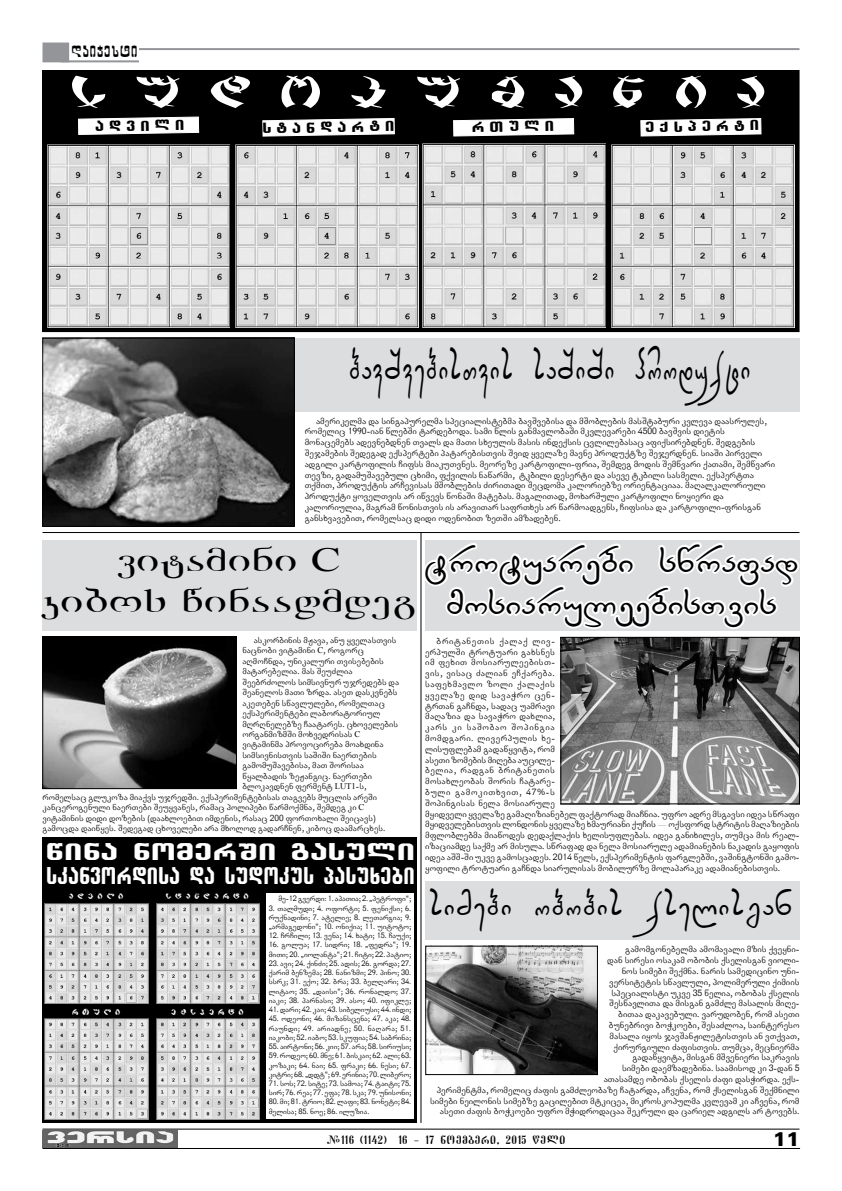
<style>
.page{position:relative;width:842px;height:1191px;background:#fff}
.page>*{position:absolute;margin:0;border:0;box-sizing:border-box;transform-origin:0 0}
.t1{font:46.1px "GHINURI";color:#fff;scale:2.5 1}
.t2{font:36.5px "GEO Dekor 1";color:#000;scale:.75 1}
.t3{font:35.1px/42.1px "Eka";color:#000;text-align:center;scale:1.05 1}
.t4{font:33.7px/40.5px "Tamta";color:#000;text-align:center;scale:1.33 1}
.t5{font:30.6px "GEO Dekor 1";color:#000}
.t6{font:24.6px/24.6px "GEO Balav Mtavr";color:#fff;scale:1.44 1}
.t7{font:20px "USA Black";color:#000}
.t8{font:15px "GEO Balav Mtavr";color:#000;scale:1.2 1}
.t9{font:12px "Geo Gedi Mze";color:#000;scale:2 1}
.t10{font:10px "Dumba Mtavr";color:#000}
.t11{font:9px/10.8px "Kolhety Normal";color:#000}
.t12{font:8.7px "Kolhety Normal";color:#000}
.t13{font:8.6px "GHINURI";letter-spacing:.21em;color:#fff;scale:1.97 1}
.t14{font:8.2px "GHINURI";letter-spacing:.21em;color:#fff;scale:2.13 1}
.t15{font:7.7px/9.2px "Kolhety Normal";letter-spacing:-.005em;color:#000;text-align:justify}
.s1{font-family:"Times New Roman"}
</style>
<div class="page">
<hr style="left:43px;top:1128px;width:756px;height:1px;background:#000">
<img style="left:43px;top:1130px;width:135px;height:17px">
<hr style="left:43px;top:1148px;width:757px;height:1px;background:#000">
<div style="left:43px;top:70px;width:756px;height:261px;background:#000"></div>
<div style="left:42px;top:70px;width:757px;height:262px;border:1px solid #000"></div>
<img style="left:47px;top:144px;width:183px;height:184px">
<img style="left:235px;top:144px;width:183px;height:184px">
<img style="left:423px;top:144px;width:183px;height:184px">
<img style="left:612px;top:144px;width:182px;height:183px">
<svg style="left:78px;top:116px;width:121px;height:19px;background:#dbdbdb"></svg>
<svg style="left:262px;top:118px;width:133px;height:19px;background:#dadada"></svg>
<svg style="left:453px;top:118px;width:122px;height:19px;background:#d9d9d9"></svg>
<svg style="left:640px;top:118px;width:122px;height:19px;background:#d9d9d9"></svg>
<hr style="left:61px;top:60px;width:78px;height:2px;background:#939598">
<div style="left:43px;top:43px;width:26px;height:19px;background:#939598"></div>
<div style="left:42px;top:42px;width:27px;height:20px;border:1px solid #939598"></div>
<hr style="left:139px;top:48px;width:660px;height:2px;background:#939598">
<div style="left:43px;top:837px;width:374px;height:286px;background:#000"></div>
<img style="left:156px;top:903px;width:103px;height:100px">
<img style="left:45px;top:1019px;width:103px;height:100px">
<img style="left:156px;top:1019px;width:103px;height:100px">
<img style="left:45px;top:903px;width:103px;height:100px">
<div style="left:266px;top:893px;width:148px;height:226px;background:#fff"></div>
<div style="left:290px;top:338px;width:509px;height:73px;background:#dcddde"></div>
<div style="left:43px;top:539px;width:374px;height:91px;background:#dcddde"></div>
<hr style="left:42px;top:532px;width:757px;height:1px;background:#000">
<img style="left:45px;top:340px;width:248px;height:184px">
<div style="left:43px;top:338px;width:252px;height:188px;border:1px solid #000"></div>
<img style="left:44px;top:638px;width:191px;height:149px">
<div style="left:42px;top:636px;width:195px;height:153px;border:1px solid #000"></div>
<img style="left:563px;top:645px;width:235px;height:157px">
<div style="left:561px;top:637px;width:239px;height:167px;border:1px solid #000"></div>
<svg style="left:421px;top:539px;width:379px;height:106px"></svg>
<hr style="left:420px;top:532px;width:1px;height:590px;background:#000">
<div style="left:425px;top:881px;width:374px;height:59px;background:#dcddde"></div>
<img style="left:427px;top:948px;width:169px;height:124px">
<div style="left:425px;top:946px;width:173px;height:128px;border:1px solid #000"></div>
<h3 class="t9" style="left:72px;top:43px;width:35px">DAIJESTI</h3>
<h1 class="t1" style="left:72px;top:74px;width:281px">S U D O K U M A N I A</h1>
<h3 class="t8" style="left:95px;top:117px;width:76px;rotate:-1deg">ADVILI</h3>
<h3 class="t8" style="left:262px;top:119px;width:112px;rotate:-1deg">STANDARTI</h3>
<h3 class="t8" style="left:472px;top:118px;width:70px;rotate:-1deg">RTULI</h3>
<h3 class="t8" style="left:645px;top:118px;width:96px;rotate:-1deg">EQSPERTI</h3>
<h2 class="t2" style="left:350px;top:345px;width:538px">BAVSVEBISTVIS SASISI PRODUQTI</h2>
<p class="t11" style="left:305px;top:416px;width:472px;text-indent:11px">AMERIKELMA DA SINGAPURELMA SPECIALISTEBMA BAVSVEBISA DA MSOBLEBIS MASSTABURI KVLEVA DAASRULES, ROMELIC 1990-IAN WLEBSI TARDEBODA. SAMI WLIS GANMAVLOBASI MKVLEVAREBI 4500 BAVSVIS DIETIS MONACEMEBS ADEVNEBDNEN TVALS DA MATI SXEULIS MASIS INDEQSIS CVLILEBASAC AFIQSIREBDNEN. SEDGEBIS SEJAMEBIS SEDEGAD EQSPERTEBI PATAREBISTVIS SVID YVELAZE MAVNE PRODUQTZE SEJERDNEN. SIASI PIRVELI ADGILI KARTOFILIS CIFSS MIAKUTVNES. MEOREZE KARTOFILI-FRIA, SEEMDEG MODIS SEMWVARI QATAMI, SEMWVARI TEVZI, GADAMUSAVEBULI CXIMI, FQVILIS NAWARMI, TKBILI DESERTI DA ASEVE TKBILI SASMELI. EQSPERTTA TQMIT, PRODUQTIS ARCEVISAS MSOBLEBIS ZIRITADI SECDOMA KALORIEBZE ORIENTACIAA. MARALKALORIULI PRODUQTI YOVELTVIS AR IWVEVS WONASI MATEBAS. MAGALITAD, MOXARSULI KARTOFILI NOYIERI DA KALORIULIA, MAGRAM WONISTVIS IS ARAVITAR SAFRTXES AR WARMOADGENS, CIFSISA DA KARTOFILI-FRISGAN GANSXVAVEBIT, ROMELSAC DIDI ODENOBIT ZETSI AMZADEBEN.</p>
<h3 class="t4" style="left:43px;top:540px;width:283px">VITAMINI <span class="s1">C<br></span>KIBOS WINAARMDEG</h3>
<p class="t12" style="left:254px;top:636px;width:144px">ASKORBINIS MJAVA, ANU YVELASTVIS</p>
<p class="t12" style="left:242px;top:646px;width:123px">NACNOBI VITAMINI <span class="s1">C</span>, ROGORC</p>
<p class="t12" style="left:242px;top:656px;width:143px">ARMOCNDA, UNIKALURI TVISEBEBIS</p>
<p class="t12" style="left:242px;top:667px;width:112px">MATAREBELIA. MAS SEUZLIA</p>
<p class="t12" style="left:242px;top:677px;width:158px">SEEBRZOLOS SIMSIVNUR UJREDEBS DA</p>
<p class="t12" style="left:242px;top:688px;width:156px">SEANELOS MATI ZRDA. ASET DASKVNEBS</p>
<p class="t12" style="left:242px;top:698px;width:144px">AKETEBEN SWAVLULEBI, ROMELTAC</p>
<p class="t12" style="left:242px;top:709px;width:140px">EQSPERIMENTEBI LABORATORIUL</p>
<p class="t12" style="left:242px;top:719px;width:157px">MRRRNELEBZE CAATARES. CXOVELEBIS</p>
<p class="t12" style="left:242px;top:730px;width:119px">ORGANMIZMSI MOXVEDRISAS <span class="s1">C</span></p>
<p class="t12" style="left:242px;top:740px;width:143px">VITAMINMA PROVOCIREBA MOAXDINA</p>
<p class="t12" style="left:242px;top:750px;width:136px">SIMSIVNISTVIS SASISI NAERTEBIS</p>
<p class="t12" style="left:242px;top:761px;width:123px">GAMOMUSAVEBISA, MAT SORISAA</p>
<p class="t12" style="left:242px;top:771px;width:131px">WYALBADIS ZEJANGIC. NAERTEBI</p>
<p class="t12" style="left:242px;top:782px;width:125px">BLOKAVDNEN FERMENT G<span class="s1">LUT1</span>-S,</p>
<p class="t12" style="left:43px;top:792px;width:336px">ROMELSAC GLUKOZA MIAQVS UJREDSI. EQSPERIMENTEBISAS TAGVEBS MUCLIS ARESI</p>
<p class="t12" style="left:43px;top:803px;width:323px">KANCEROGENULI NAERTEBI SEUYVANES, RAMAC POLIPEBI WARMOQMNA, SEMDEG KI <span class="s1">C</span></p>
<p class="t12" style="left:43px;top:813px;width:335px">VITAMINIS DIDI DOZEBIS (DAAXLOEBIT IMDENIS, RASAC 200 FORTOXALI SEICAVS)</p>
<p class="t12" style="left:43px;top:823px;width:344px">GAMOCDA DAIWYES. SEDEGAD CXOVELEBI ARA MXOLOD GADARCNEN, KIBOC DAAMARCXES.</p>
<h3 class="t6" style="left:46px;top:838px;width:258px">WINA NOMERSI GASULI<br>SKANVORDISA DA SUDOKUS PASUXEBI</h3>
<p class="t14" style="left:166px;top:893px;width:41px">STANDARTI</p>
<p class="t14" style="left:69px;top:893px;width:27px">ADVILI</p>
<p class="t15" style="left:278px;top:894px;width:134px">ME-12 GVERDI: 1. APATIA; 2. `PETROFI~;</p>
<p class="t15" style="left:269px;top:904px;width:144px">3. TALMUDI; 4. OFORTI; 5. FENIQSI; 6.<br>RUQNADINI; 7. ATELIE; 8. LETARGIA; 9. `ARMAGEDONI~; 10. ONIQIA; 11. UITOTO;</p>
<p class="t15" style="left:269px;top:931px;width:144px">12. CRCILI; 13. VENA; 14. XATI; 15. CAUQI;</p>
<p class="t15" style="left:269px;top:941px;width:144px">16. GOLUA; 17. SIDRI; 18. `FEDRA~; 19.<br>MITI; 20. `IOLANTA~; 21. CITI; 22. PATIO;</p>
<p class="t15" style="left:269px;top:959px;width:144px">23. AVI; 24. QINZI; 25. ADIS; 26. GORDA; 27.<br>QARIM BENZEMA; 28. NANIZMI; 29. PINO; 30.<br>SSRK; 31. EQO; 32. BRA; 33. BELRARI; 34.<br>LITAO; 35. `DAISI~; 36. RONALDO; 37.<br>IAKI; 38. PARNASI; 39. ASO; 40. IFIKLE;</p>
<p class="t15" style="left:269px;top:1005px;width:144px">41. DARI; 42. KAI; 43. SIBELIUSI; 44. INDI;</p>
<p class="t15" style="left:269px;top:1014px;width:144px">45. ODEONI; 46. MIZANSCENA; 47. AKA; 48.<br>RAUNDI; 49. ARIADNE; 50. NARARA; 51.<br>IAKOBI; 52. IABO; 53. SKUFIA; 54. SABRINA;</p>
<p class="t15" style="left:269px;top:1042px;width:144px">55. AIRTONI; 56. KII; 57. ARA; 58. SIRIUSI;</p>
<p class="t15" style="left:269px;top:1051px;width:144px">59. RODEO; 60. MNE; 61. BISKAI; 62. ALI; 63.<br>KOZAKI; 64. NAI; 65. FRAKI; 66. NESI; 67.<br>KITRI; 68. `DDT~; 69. ERINIA; 70. LIBERO;</p>
<p class="t15" style="left:269px;top:1079px;width:144px">71. SOS; 72. SITE; 73. SAMOA; 74. TAITI; 75.<br>SIR; 76. REA; 77. EFA; 78. SKA; 79. UNISONI;</p>
<p class="t15" style="left:269px;top:1097px;width:144px">80. MI; 81. TRIO; 82. LAFI; 83. NONETI; 84.<br>MELISA; 85. NOE; 86. ILUZIA.</p>
<p class="t13" style="left:72px;top:1008px;width:26px">RTULI</p>
<p class="t13" style="left:171px;top:1008px;width:38px">EQSPERTI</p>
<h3 class="t3" style="left:425px;top:542px;width:358px">TROTUAREBI SWRAFAD<br>MOSIARULEEBISTVIS</h3>
<p class="t11" style="left:425px;top:636px;width:376px;text-indent:11px">BRITANETIS QALAQ LIV-<br>ERPULSI TROTUARI GAXSNES<br>IM FEXIT MOSIARULEEBIST-<br>VIS, VISAC ZALIAN ECQAREBA.<br>SAFEXMAVLO ZOLI QALAQIS<br>YVELAZE DID SAVAWRO CEN-<br>TRTAN GACNDA, SADAC UAMRAVI<br>MARAZIA DA SAVAWRO DAXLIA,<br>KARS KI SASOBAO SOPINGIA<br>MOMDGARI. LIVERPULIS XE-<br>LISUFLEBAM GADAWYVITA, ROM<br>ASETI ZOMEBIS MIREBA AUCILE-<br>BELIA, RADGAN BRITANETIS<br>MOSAXLEOBAS SORIS CATARE-<br>BULI GAMOKITXVIT, 47%-S<br>SOPINGISAS NELA MOSIARULE<br>MYIDVELI YVELAZE GAMARIZIANEBEL FAQTORAD MIACNIA. UFRO ADRE MSGAVSI IDEA SWRAFI MYIDVELEBISTVIS LONDONIS YVELAZE XMAURIANI QUCIS _ OQSFORD STRITIS MARAZIEBIS MFLOBLEBMA MIAWODES DEDAQLAQIS XELISUFLEBAS. IDEA GANIXILES, TUMCA MIS REAL-IZACIAMDE SAQME AR MISULA. SWRAFAD DA NELA MOSIARULE ADAMIANEBIS NAKADIS GAYOFIS IDEA ASS-SI UKVE GAMOSCADES. 2014 WELS, EQSPERIMENTIS FARGLEBSI, VASINGTONSI GAMO-YOFILI TROTUARI GACNDA SIARULISAS MOBILURZE MOLAPARAKE ADAMIANEBISTVIS.</p>
<h3 class="t5" style="left:430px;top:887px;width:366px">SIMEBI OBOBIS QSELISGAN</h3>
<p class="t11" style="left:430px;top:944px;width:371px;text-align:right">GAMOMGONEBELMA AMOMAVALI MZIS QVEYNI-<br>DAN SIRESI OSAKAM OBOBIS QSELISGAN VIOLI-<br>NOS SIMEBI SEQMNA. NARIS SAMEDICINO UNI-<br>VERSITETIS SWAVLULI, POLIMERULI QIMIIS<br>SPECIALISTI UKVE 35 WELIA, OBOBAS QSELIS<br>SESWAVLITA DA MISGAN GAMZLE MASALIS MIRE-<br>BITAA DAKAVEBULI. VARUDOBEN, ROM ASETI<br>BUNEBRIVI BOWKOEBI, SESAZLOA, SAINTERESO<br>MASALA IYOS JAVSANJILETISTVIS AN VTQVAT,<br>QIRURGIULI ZAFISTVIS. TUMCA, MECNIERMA<br>GADAWYVITA, MISGAN MSVENIERI SAKRAVIS<br>SIMEBI DAEMZADEBINA. SAAMISOD KI 3-DAN 5<br>ATASAMDE OBOBAS QSELIS ZAFI DASWIRDA. EQS-<br>PERIMENTMA, ROMELIC ZAFIS GAMZLEOBAZE CATARDA, ACVENA, ROM QSELISGAN SEQMNILI SIMEBI NEILONIS SIMEBZE GACILEBIT MTKICEA, MIKROSKOPULMA KVLEVAM KI ACVENA, ROM ASETI ZAFIS BOWKOEBI UFRO MWIDRODACAA SEKRULI DA CARIEL ADGILS AR TOVEBS.</p>
<p class="t10" style="left:326px;top:1134px;width:241px">#116 (1142) 16 _ 17 NOEMBERI, 2015 WELI</p>
<h3 class="t7" style="left:773px;top:1126px;width:28px">11</h3>
</div>
